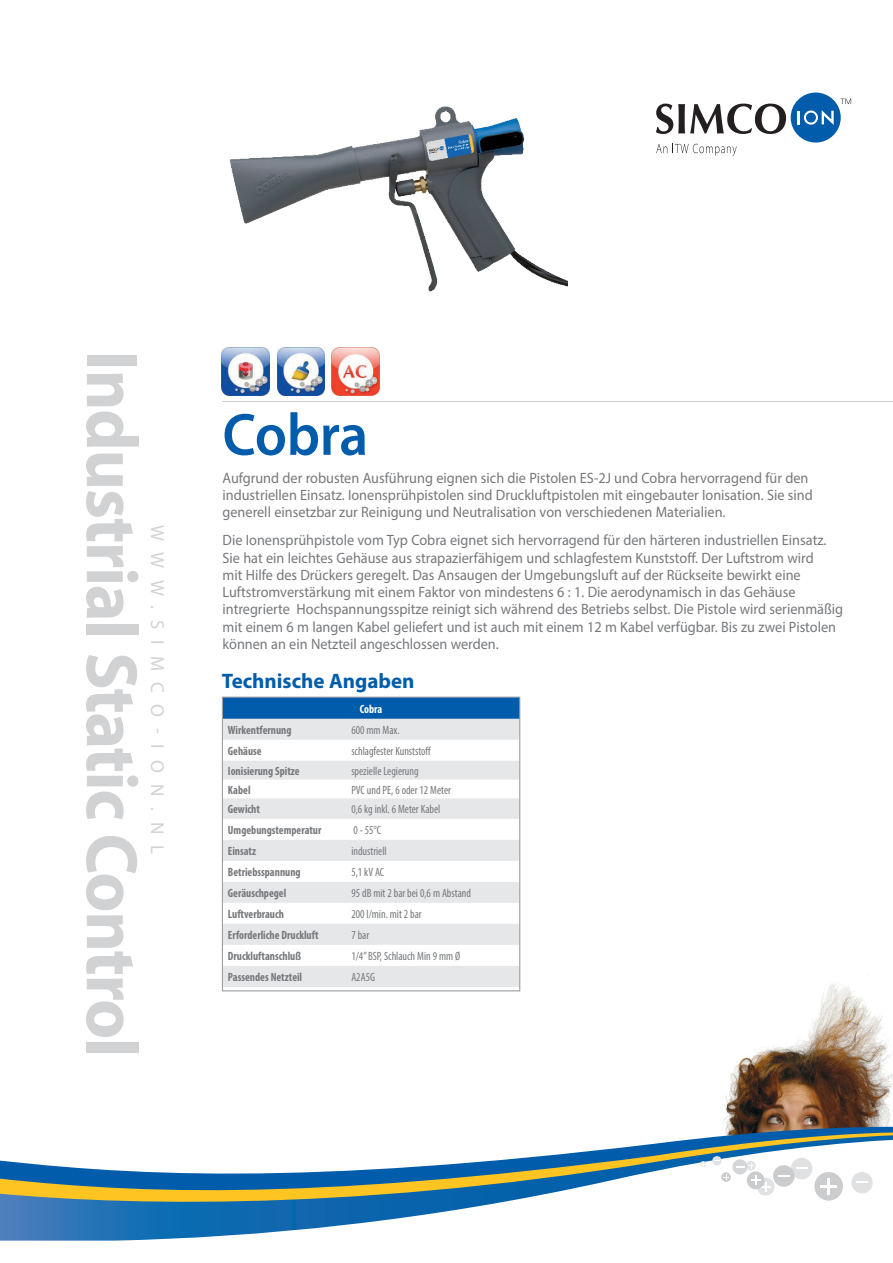
<style>
.page{position:relative;width:893px;height:1263px;background:#fff}
.page>*{position:absolute;margin:0;border:0;box-sizing:border-box;transform-origin:0 0}
.t1{font:700 73.5px "Myriad Pro";letter-spacing:-.02em;color:#d1d2d4;scale:.95 1}
.t2{font:600 60px "Myriad Pro";letter-spacing:-.01em;color:#015dab;scale:.95 1}
.t3{font:700 21px "Myriad Pro";color:#015dab}
.t4{font:18.75px "Myriad Pro";letter-spacing:.59em;color:#d1d2d4}
.t5{font:15px/17.2px "Myriad Pro";color:#76787b;scale:.95 1}
.t6{font:condensed 12px "Myriad Pro";color:#76787b;scale:.95 1}
.t7{font:700 condensed 12px "Myriad Pro";color:#76787b;scale:.95 1}
.t8{font:700 condensed 12px "Myriad Pro";color:#fff;scale:.95 1}
</style>
<div class="page">
<img style="left:722px;top:1088px;width:166px;height:38px">
<svg style="left:841px;top:99px;width:10px;height:5px"></svg>
<div style="left:791px;top:93px;width:50px;height:50px;background:#015dab;border-radius:50%"></div>
<svg style="left:798px;top:110px;width:36px;height:15px"></svg>
<svg style="left:656px;top:104px;width:130px;height:30px"></svg>
<svg style="left:656px;top:144px;width:11px;height:9px"></svg>
<svg style="left:674px;top:144px;width:63px;height:12px"></svg>
<svg style="left:725px;top:1126px;width:168px;height:6px"></svg>
<svg style="left:0;top:1134px;width:893px;height:106px"></svg>
<svg style="left:746px;top:1161px;width:10px;height:9px"></svg>
<div style="left:791px;top:1158px;width:21px;height:21px;background:#e0e1e3;border-radius:50%"></div>
<svg style="left:796px;top:1167px;width:11px;height:2px"></svg>
<div style="left:757px;top:1178px;width:18px;height:17px;background:#e1e2e4;border-radius:50%"></div>
<div style="left:712px;top:1156px;width:10px;height:9px;background:#e1e2e4;border-radius:50%"></div>
<div style="left:732px;top:1159px;width:16px;height:15px;background:#d5d6d8;border-radius:50%"></div>
<div style="left:747px;top:1171px;width:17px;height:18px;background:#cbccce;border-radius:50%"></div>
<div style="left:773px;top:1165px;width:22px;height:22px;background:#cbccce;border-radius:50%"></div>
<div style="left:814px;top:1172px;width:29px;height:28px;background:#cbccce;border-radius:50%"></div>
<div style="left:851px;top:1172px;width:22px;height:21px;background:#e0e1e3;border-radius:50%"></div>
<svg style="left:736px;top:1163px;width:18px;height:5px"></svg>
<svg style="left:778px;top:1175px;width:12px;height:1px"></svg>
<svg style="left:856px;top:1181px;width:12px;height:2px"></svg>
<svg style="left:751px;top:1175px;width:20px;height:16px"></svg>
<svg style="left:821px;top:1178px;width:16px;height:16px"></svg>
<svg style="left:721px;top:1172px;width:10px;height:10px"></svg>
<svg style="left:700px;top:1161px;width:6px;height:6px"></svg>
<hr style="left:222px;top:401px;width:671px;height:1px;background:#d1d2d4">
<img style="left:230px;top:106px;width:337px;height:186px">
<img style="left:222px;top:348px;width:47px;height:47px">
<img style="left:332px;top:348px;width:47px;height:47px">
<img style="left:277px;top:348px;width:48px;height:47px">
<div style="left:223px;top:698px;width:296px;height:21px;background:#015dab"></div>
<svg style="left:224px;top:719px;width:294px;height:268px;fill:#e6e7e9"></svg>
<div style="left:222px;top:697px;width:298px;height:294px;border:1px solid #9d9fa2"></div>
<h1 class="t1" style="left:160px;top:351px;width:745px;rotate:90deg">Industrial Static Control</h1>
<p class="t4" style="left:169px;top:525px;width:330px;rotate:90deg">WWW.SIMCO-ION.NL</p>
<h2 class="t2" style="left:222px;top:396px;width:155px">Cobra</h2>
<p class="t5" style="left:222px;top:469px;width:623px">Aufgrund der robusten Ausführung eignen sich die Pistolen ES-2J und Cobra hervorragend für den industriellen Einsatz. Ionensprühpistolen sind Druckluftpistolen mit eingebauter Ionisation. Sie sind generell einsetzbar zur Reinigung und Neutralisation von verschiedenen Materialien.</p>
<p class="t5" style="left:222px;top:531px;width:655px">Die Ionensprühpistole vom Typ Cobra eignet sich hervorragend für den härteren industriellen Einsatz.<br>Sie hat ein leichtes Gehäuse aus strapazierfähigem und schlagfestem Kunststoff. Der Luftstrom wird<br>mit Hilfe des Drückers geregelt. Das Ansaugen der Umgebungsluft auf der Rückseite bewirkt eine Luftstromverstärkung mit einem Faktor von mindestens 6 : 1. Die aerodynamisch in das Gehäuse intregrierte Hochspannungsspitze reinigt sich während des Betriebs selbst. Die Pistole wird serienmäßig mit einem 6 m langen Kabel geliefert und ist auch mit einem 12 m Kabel verfügbar. Bis zu zwei Pistolen können an ein Netzteil angeschlossen werden.</p>
<h3 class="t3" style="left:222px;top:667px;width:194px">Technische Angaben</h3>
<p class="t8" style="left:360px;top:701px;width:25px">Cobra</p>
<p class="t7" style="left:228px;top:722px;width:69px">Wirkentfernung</p>
<p class="t6" style="left:351px;top:722px;width:52px">600 mm Max.</p>
<p class="t7" style="left:228px;top:743px;width:37px">Gehäuse</p>
<p class="t6" style="left:351px;top:743px;width:86px">schlagfester Kunststoff</p>
<p class="t7" style="left:228px;top:763px;width:77px">Ionisierung Spitze</p>
<p class="t6" style="left:351px;top:763px;width:72px">spezielle Legierung</p>
<p class="t7" style="left:228px;top:782px;width:25px">Kabel</p>
<p class="t6" style="left:351px;top:782px;width:106px">PVC und PE, 6 oder 12 Meter</p>
<p class="t7" style="left:228px;top:802px;width:35px">Gewicht</p>
<p class="t6" style="left:351px;top:802px;width:95px">0,6 kg inkl. 6 Meter Kabel</p>
<p class="t7" style="left:228px;top:822px;width:100px">Umgebungstemperatur</p>
<p class="t6" style="left:353px;top:823px;width:31px">0 - 55°C</p>
<p class="t7" style="left:228px;top:843px;width:31px">Einsatz</p>
<p class="t6" style="left:351px;top:844px;width:39px">industriell</p>
<p class="t7" style="left:228px;top:864px;width:78px">Betriebsspannung</p>
<p class="t6" style="left:351px;top:865px;width:36px">5,1 kV AC</p>
<p class="t7" style="left:228px;top:885px;width:63px">Geräuschpegel</p>
<p class="t6" style="left:351px;top:886px;width:127px">95 dB mit 2 bar bei 0,6 m Abstand</p>
<p class="t7" style="left:228px;top:906px;width:61px">Luftverbrauch</p>
<p class="t6" style="left:351px;top:907px;width:76px">200 l/min. mit 2 bar</p>
<p class="t7" style="left:228px;top:927px;width:97px">Erforderliche Druckluft</p>
<p class="t6" style="left:351px;top:928px;width:20px">7 bar</p>
<p class="t7" style="left:228px;top:948px;width:78px">Druckluftanschluß</p>
<p class="t6" style="left:351px;top:949px;width:116px">1/4” BSP, Schlauch Min 9 mm Ø</p>
<p class="t7" style="left:228px;top:969px;width:80px">Passendes Netzteil</p>
<p class="t6" style="left:351px;top:970px;width:26px">A2A5G</p>
</div>
